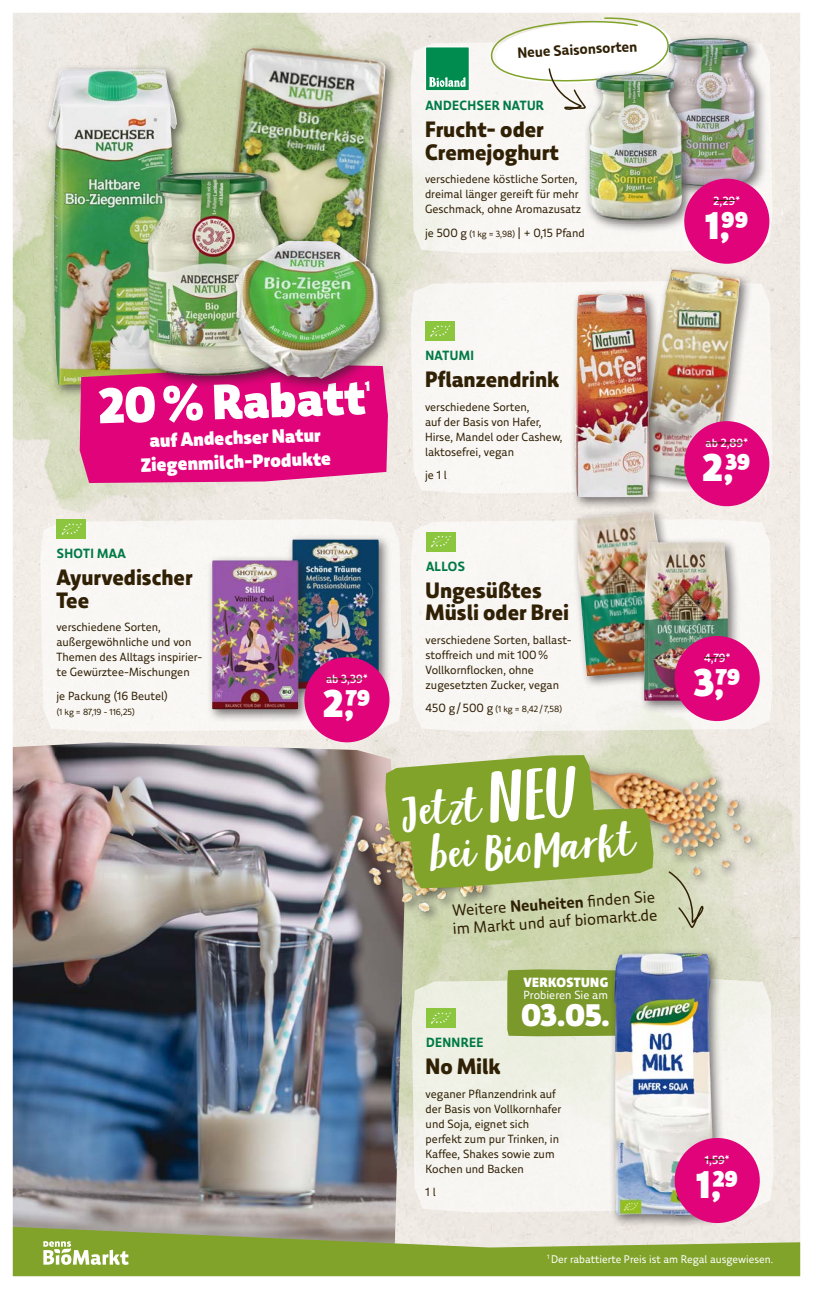
<style>
.page{position:relative;width:813px;height:1289px;background:#fff}
.page>*{position:absolute;margin:0;border:0;box-sizing:border-box;transform-origin:0 0}
.t1{font:900 50.1px "Bio Markt Headline";color:#fff}
.t2{font:900 39px "Bio Markt Price";color:#fff}
.t3{font:35.4px/44.4px "Jonitha Script";color:#fff}
.t4{font:900 31.5px "Bio Markt Headline";color:#fff}
.t5{font:800 22.5px/22.5px "Bio Markt";color:#302004}
.t6{font:900 19.5px/24px "Bio Markt Headline";color:#fff;text-align:center}
.t7{font:16.5px/18.1px "Bio Markt";color:#302004}
.t8{font:700 15px "Bio Markt";color:#302004}
.t9{font:700 13.5px "Bio Markt";letter-spacing:.03em;color:#007a45}
.t10{font:900 13.5px "Bio Markt Headline";letter-spacing:.03em;color:#fff}
.t11{font:12px/15px "Bio Markt";color:#302004}
.t12{font:500 12px "Bio Markt";color:#fff}
.t13{font:12px "Bio Markt";color:#fff}
.t14{font:11.25px "Bio Markt";color:#fff}
.t15{font:9px "Bio Markt";color:#302004}
.s1{font-size:9px}
.s2{font-size:12px}
.s3{font-weight:700}
</style>
<div class="page">
<img style="left:12px;top:12px;width:789px;height:1265px">
<svg style="left:80px;top:365px;width:308px;height:118px;background:#d9177d"></svg>
<p class="t8" style="left:516px;top:43px;width:121px;rotate:-3deg">Neue Saisonsorten</p>
<p class="t9" style="left:425px;top:97px;width:120px">ANDECHSER NATUR</p>
<h3 class="t5" style="left:425px;top:118px;width:135px">Frucht- oder<br>Cremejoghurt</h3>
<p class="t11" style="left:425px;top:171px;width:158px">verschiedene köstliche Sorten, dreimal länger gereift für mehr<br>Geschmack, ohne Aromazusatz</p>
<p class="t11" style="left:425px;top:225px;width:161px">je 500 g <span class="s1">(1 kg = 3,98)</span> | + 0,15 Pfand</p>
<p class="t12" style="left:713px;top:193px;width:28px">2,29*</p>
<h2 class="t2" style="left:704px;top:201px;width:45px">1,99</h2>
<h1 class="t1" style="left:98px;top:375px;width:268px;rotate:-2deg">20% Rabatt</h1>
<h3 class="t6" style="left:140px;top:429px;width:191px;rotate:-2deg">auf Andechser Natur<br>Ziegenmilch-Produkte</h3>
<p class="t9" style="left:57px;top:545px;width:71px">SHOTI MAA</p>
<h3 class="t5" style="left:56px;top:566px;width:138px">Ayurvedischer<br>Tee</h3>
<p class="t11" style="left:56px;top:619px;width:147px">verschiedene Sorten, außergewöhnliche und von<br>Themen des Alltags inspirier&shy;te Gewürztee-Mischungen</p>
<p class="t11" style="left:56px;top:688px;width:113px">je Packung (16 Beutel)</p>
<p class="t15" style="left:56px;top:706px;width:80px">(1 kg = 87,19 - 116,25)</p>
<p class="t12" style="left:326px;top:671px;width:43px">ab 3,39*</p>
<h2 class="t2" style="left:323px;top:679px;width:49px">2 ,79</h2>
<p class="t9" style="left:425px;top:347px;width:50px">NATUMI</p>
<h3 class="t5" style="left:425px;top:368px;width:136px">Pflanzendrink</h3>
<p class="t11" style="left:425px;top:399px;width:139px">verschiedene Sorten,<br>auf der Basis von Hafer,<br>Hirse, Mandel oder Cashew, laktosefrei, vegan</p>
<p class="t11" style="left:425px;top:467px;width:23px">je 1 l</p>
<p class="t9" style="left:426px;top:558px;width:40px">ALLOS</p>
<h3 class="t5" style="left:425px;top:578px;width:145px">Ungesüßtes<br>Müsli oder Brei</h3>
<p class="t11" style="left:425px;top:632px;width:147px">verschiedene Sorten, ballast&shy;stoffreich und mit 100%<br>Vollkornflocken, ohne zugesetzten Zucker, vegan</p>
<p class="t15" style="left:425px;top:703px;width:138px"><span class="s2">450 g/500 g</span> (1 kg = 8,42 / 7,58)</p>
<h3 class="t3" style="left:427px;top:790px;width:205px;text-indent:-27px;rotate:-4deg">Jetzt <sup>NEU<br></sup>bei BioMarkt</h3>
<h3 class="t7" style="left:450px;top:901px;width:206px;rotate:-4deg">Weitere <span class="s3">Neuheiten</span> fi nden Sie im Markt und auf biomarkt.de</h3>
<p class="t10" style="left:523px;top:973px;width:86px">VERKOSTUNG</p>
<p class="t13" style="left:523px;top:987px;width:86px">Probieren Sie am</p>
<h3 class="t4" style="left:521px;top:996px;width:91px">03.05.</h3>
<p class="t9" style="left:426px;top:1034px;width:59px">DENNREE</p>
<h3 class="t5" style="left:425px;top:1055px;width:76px">No Milk</h3>
<p class="t11" style="left:425px;top:1085px;width:137px">veganer Pflanzendrink auf der Basis von Vollkornhafer und Soja, eignet sich perfekt zum pur Trinken, in<br>Kaffee, Shakes sowie zum<br>Kochen und Backen</p>
<p class="t11" style="left:425px;top:1184px;width:12px">1 l</p>
<p class="t12" style="left:705px;top:435px;width:44px">ab 2,89*</p>
<h2 class="t2" style="left:702px;top:443px;width:49px">2 ,39</h2>
<p class="t12" style="left:703px;top:650px;width:28px">4,79*</p>
<h2 class="t2" style="left:693px;top:658px;width:48px">3 ,79</h2>
<p class="t12" style="left:704px;top:1152px;width:26px">1,59*</p>
<h2 class="t2" style="left:695px;top:1160px;width:44px">1,29</h2>
<p class="t14" style="left:547px;top:1251px;width:227px"><sup>1</sup> Der rabattierte Preis ist am Regal ausgewiesen.</p>
</div>
